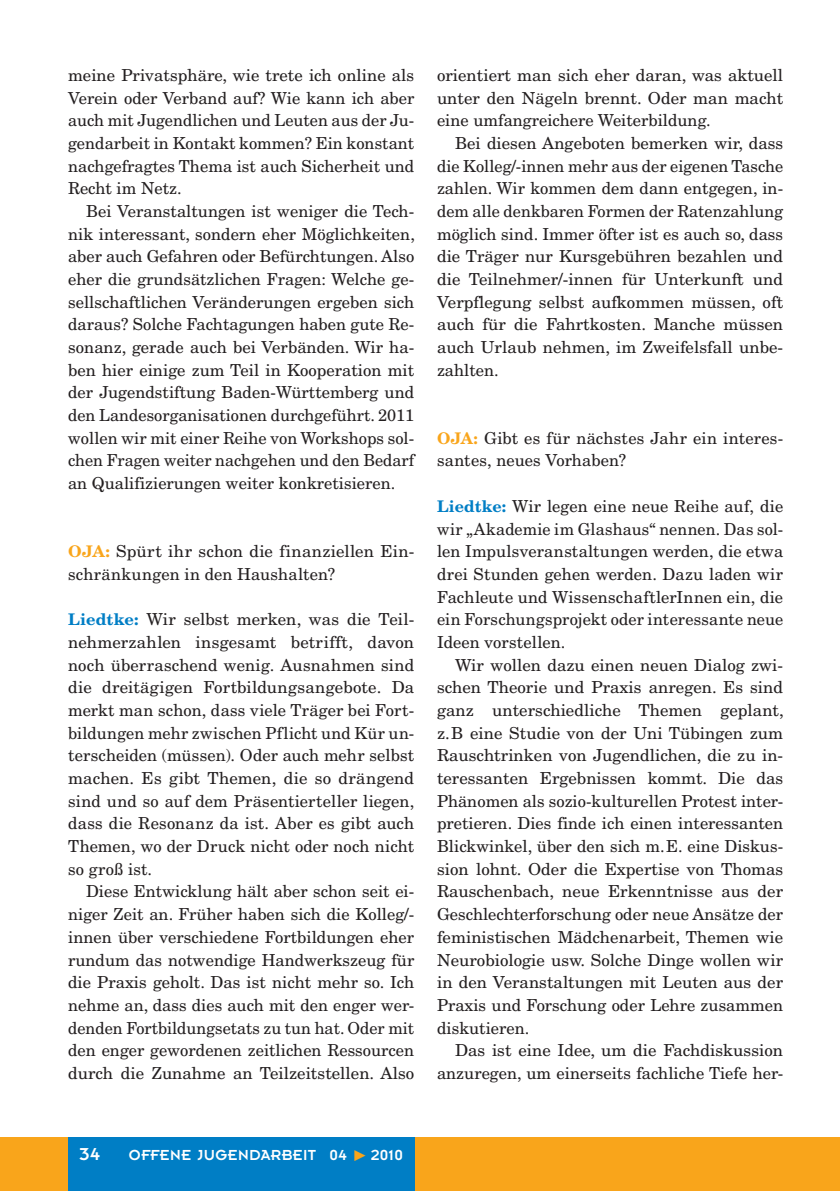
<style>
.page{position:relative;width:840px;height:1191px;background:#fff}
.page>*{position:absolute;margin:0;border:0;box-sizing:border-box;transform-origin:0 0}
.t1{font:19px "Insignia LT Std";color:#fff}
.t2{font:16.4px/22.6px "New Century Schlbk LT Std";color:#231f20;text-align:justify}
.t3{font:16px "Insignia LT Std";letter-spacing:.025em;color:#fff}
.s1{font-weight:700;font-size:16px;color:#f9a51b}
.s2{font-weight:700;font-size:16px;color:#007ec5}
.s3{color:#f9a51b}
</style>
<div class="page">
<div style="left:0;top:1137px;width:839px;height:54px;background:#f9a51b"></div>
<div style="left:68px;top:1137px;width:346px;height:54px;background:#007ec5"></div>
<p class="t2" style="left:68px;top:64px;width:347px">meine Privatsphäre, wie trete ich online als Verein oder Verband auf? Wie kann ich aber auch mit Jugendlichen und Leuten aus der Ju&shy;gendarbeit in Kontakt kommen? Ein konstant nachgefragtes Thema ist auch Sicherheit und Recht im Netz.</p>
<p class="t2" style="left:68px;top:200px;width:348px;text-indent:18px">Bei Veranstaltungen ist weniger die Tech&shy;nik interessant, sondern eher Möglichkeiten, aber auch Gefahren oder Befürchtungen. Also eher die grundsätzlichen Fragen: Welche ge&shy;sellschaftlichen Veränderungen ergeben sich daraus? Solche Fachtagungen haben gute Re&shy;sonanz, gerade auch bei Verbänden. Wir ha&shy;ben hier einige zum Teil in Kooperation mit der Jugendstiftung Baden-Württemberg und den Landesorganisationen durchgeführt. 2011 wollen wir mit einer Reihe von Workshops sol&shy;chen Fragen weiter nachgehen und den Bedarf an Qualifizierungen weiter konkretisieren.</p>
<p class="t2" style="left:68px;top:540px;width:347px"><span class="s1">OJA:</span> Spürt ihr schon die finanziellen Ein&shy;schränkungen in den Haushalten?</p>
<p class="t2" style="left:68px;top:608px;width:347px"><span class="s2">Liedtke:</span> Wir selbst merken, was die Teil&shy;nehmerzahlen insgesamt betrifft, davon noch überraschend wenig. Ausnahmen sind die dreitägigen Fortbildungsangebote. Da merkt man schon, dass viele Träger bei Fort&shy;bildungen mehr zwischen Pflicht und Kür un&shy;terscheiden (müssen). Oder auch mehr selbst machen. Es gibt Themen, die so drängend sind und so auf dem Präsentierteller liegen, dass die Resonanz da ist. Aber es gibt auch Themen, wo der Druck nicht oder noch nicht so groß ist.</p>
<p class="t2" style="left:68px;top:880px;width:347px;text-indent:18px">Diese Entwicklung hält aber schon seit ei&shy;niger Zeit an. Früher haben sich die Kolleg/- innen über verschiedene Fortbildungen eher rundum das notwendige Handwerkszeug für die Praxis geholt. Das ist nicht mehr so. Ich nehme an, dass dies auch mit den enger wer&shy;denden Fortbildungsetats zu tun hat. Oder mit den enger gewordenen zeitlichen Ressourcen durch die Zunahme an Teilzeitstellen. Also</p>
<p class="t2" style="left:437px;top:64px;width:347px">orientiert man sich eher daran, was aktuell unter den Nägeln brennt. Oder man macht eine umfangreichere Weiterbildung.</p>
<p class="t2" style="left:437px;top:132px;width:347px;text-indent:18px">Bei diesen Angeboten bemerken wir, dass die Kolleg/-innen mehr aus der eigenen Tasche zahlen. Wir kommen dem dann entgegen, in&shy;dem alle denkbaren Formen der Ratenzahlung möglich sind. Immer öfter ist es auch so, dass die Träger nur Kursgebühren bezahlen und die Teilnehmer/-innen für Unterkunft und Verpflegung selbst aufkommen müssen, oft auch für die Fahrtkosten. Manche müssen auch Urlaub nehmen, im Zweifelsfall unbe&shy;zahlten.</p>
<p class="t2" style="left:437px;top:426px;width:347px"><span class="s1">OJA:</span> Gibt es für nächstes Jahr ein interes&shy;santes, neues Vorhaben?</p>
<p class="t2" style="left:437px;top:494px;width:347px"><span class="s2">Liedtke:</span> Wir legen eine neue Reihe auf, die wir „Akademie im Glashaus“ nennen. Das sol&shy;len Impulsveranstaltungen werden, die etwa drei Stunden gehen werden. Dazu laden wir Fachleute und WissenschaftlerInnen ein, die ein Forschungsprojekt oder interessante neue Ideen vorstellen.</p>
<p class="t2" style="left:437px;top:653px;width:348px;text-indent:18px">Wir wollen dazu einen neuen Dialog zwi&shy;schen Theorie und Praxis anregen. Es sind ganz unterschiedliche Themen geplant, z.B eine Studie von der Uni Tübingen zum Rauschtrinken von Jugendlichen, die zu in&shy;teressanten Ergebnissen kommt. Die das Phänomen als sozio-kulturellen Protest inter&shy;pretieren. Dies finde ich einen interessanten Blickwinkel, über den sich m.E. eine Diskus&shy;sion lohnt. Oder die Expertise von Thomas Rauschenbach, neue Erkenntnisse aus der Geschlechterforschung oder neue Ansätze der feministischen Mädchenarbeit, Themen wie Neurobiologie usw. Solche Dinge wollen wir in den Veranstaltungen mit Leuten aus der Praxis und Forschung oder Lehre zusammen diskutieren.</p>
<p class="t2" style="left:437px;top:1039px;width:347px;text-align:right">Das ist eine Idee, um die Fachdiskussion anzuregen, um einerseits fachliche Tiefe her-</p>
<p class="t1" style="left:79px;top:1144px;width:22px">34</p>
<p class="t3" style="left:129px;top:1146px;width:275px">OFFENE JUGENDARBEIT 04 <span class="s3">▶</span> 2010</p>
</div>
